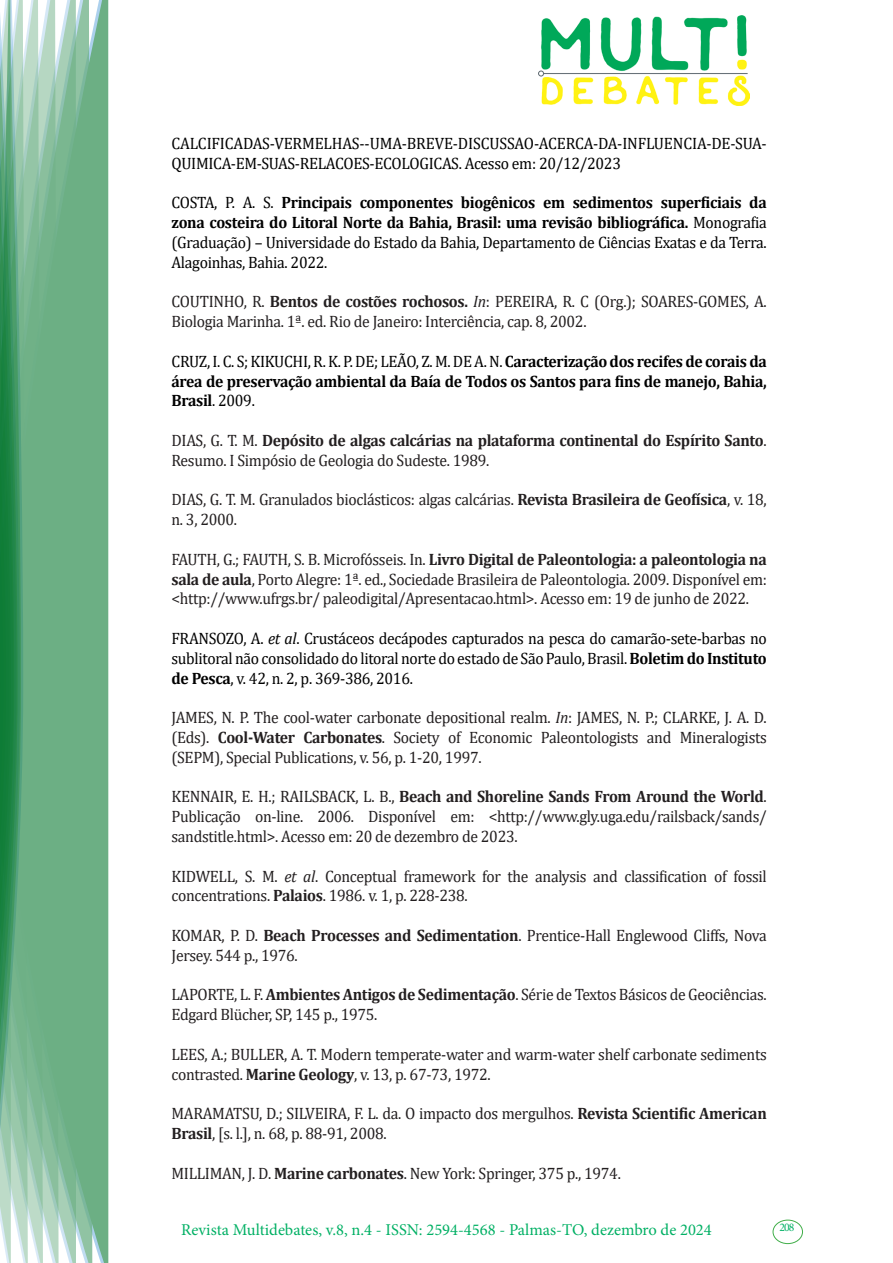
<style>
.page{position:relative;width:893px;height:1263px;background:#fff}
.page>*{position:absolute;margin:0;border:0;box-sizing:border-box;transform-origin:0 0}
.texto{font:16.5px/19.8px "Cambria";letter-spacing:-.02em;color:#231f20;scale:.95 1}
.texto-2{font:700 16.5px/19.8px "Cambria";letter-spacing:-.02em;color:#000;text-align:justify;scale:.95 1}
.texto-3{font:16.5px/19.8px "Cambria";letter-spacing:-.02em;color:#000;scale:.95 1}
.texto-4{font:700 16.5px/19.8px "Cambria";letter-spacing:-.02em;color:#231f20;scale:.95 1}
.t1{font:16.5px "Minion Pro";color:#00b064}
.t2{font:11.7px "Minion Pro";color:#00b064}
.s1{font-weight:400}
.s2{font-weight:700}
.s3{font-style:italic}
</style>
<div class="page">
<div style="left:95px;top:0;width:14px;height:1263px;background:#6caf84"></div>
<svg style="left:79px;top:0;width:16px;height:1263px;background:#71b289"></svg>
<svg style="left:62px;top:0;width:17px;height:1263px;background:#75b48c"></svg>
<svg style="left:45px;top:0;width:17px;height:1263px;background:#7cb792"></svg>
<svg style="left:30px;top:0;width:15px;height:1263px;background:#80ba96"></svg>
<svg style="left:0;top:0;width:30px;height:1263px;background:#61a97f"></svg>
<div style="left:772px;top:1219px;width:31px;height:25px;border:1px solid #40ae49;border-radius:50%"></div>
<img style="left:538px;top:16px;width:211px;height:90px">
<p class="texto-3" style="left:171px;top:133px;width:628px">CALCIFICADAS-VERMELHAS--UMA-BREVE-DISCUSSAO-ACERCA-DA-INFLUENCIA-DE-SUA-<br>QUIMICA-EM-SUAS-RELACOES-ECOLOGICAS. Acesso em: 20/12/2023</p>
<p class="texto-2" style="left:171px;top:192px;width:628px"><span class="s1">COSTA, P. A. S.</span> Principais componentes biogênicos em sedimentos superficiais da zona costeira do Litoral Norte da Bahia, Brasil: uma revisão bibliográfica. <span class="s1">Monografia (Graduação) – Universidade do Estado da Bahia, Departamento de Ciências Exatas e da Terra.<br>Alagoinhas, Bahia. 2022.</span></p>
<p class="texto" style="left:171px;top:292px;width:628px">COUTINHO, R. <span class="s2">Bentos de costões rochosos.</span> <span class="s3">In</span>: PEREIRA, R. C (Org.); SOARES-GOMES, A.<br>Biologia Marinha. 1ª. ed. Rio de Janeiro: Interciência, cap. 8, 2002.</p>
<p class="texto-2" style="left:171px;top:351px;width:628px"><span class="s1">CRUZ, I. C. S; KIKUCHI, R. K. P. DE; LEÃO, Z. M. DE A. N.</span> Caracterização dos recifes de corais da área de preservação ambiental da Baía de Todos os Santos para fins de manejo, Bahia, Brasil<span class="s1">. 2009.</span></p>
<p class="texto-4" style="left:171px;top:430px;width:628px"><span class="s1">DIAS, G. T. M.</span> Depósito de algas calcárias na plataforma continental do Espírito Santo<span class="s1">.<br>Resumo. I Simpósio de Geologia do Sudeste. 1989.</span></p>
<p class="texto" style="left:171px;top:490px;width:628px">DIAS, G. T. M. Granulados bioclásticos: algas calcárias. <span class="s2">Revista Brasileira de Geofísica</span>, v. 18, n. 3, 2000.</p>
<p class="texto" style="left:171px;top:549px;width:628px;text-align:justify">FAUTH, G.; FAUTH, S. B. Microfósseis. In. <span class="s2">Livro Digital de Paleontologia: a paleontologia na sala de aula</span>, Porto Alegre: 1ª. ed., Sociedade Brasileira de Paleontologia. 2009. Disponível em: &lt;http://www.ufrgs.br/ paleodigital/Apresentacao.html&gt;. Acesso em: 19 de junho de 2022.</p>
<p class="texto-3" style="left:171px;top:628px;width:628px;text-align:justify">FRANSOZO, A. <span class="s3">et al</span>. Crustáceos decápodes capturados na pesca do camarão-sete-barbas no sublitoral não consolidado do litoral norte do estado de São Paulo, Brasil. <span class="s2">Boletim do Instituto de Pesca</span>, v. 42, n. 2, p. 369-386, 2016.</p>
<p class="texto" style="left:171px;top:708px;width:628px;text-align:justify">JAMES, N. P. The cool-water carbonate depositional realm. <span class="s3">In</span>: JAMES, N. P.; CLARKE, J. A. D. (Eds). <span class="s2">Cool-Water Carbonates</span>. Society of Economic Paleontologists and Mineralogists (SEPM), Special Publications, v. 56, p. 1-20, 1997.</p>
<p class="texto" style="left:171px;top:787px;width:628px;text-align:justify">KENNAIR, E. H.; RAILSBACK, L. B., <span class="s2">Beach and Shoreline Sands From Around the World</span>.<br>Publicação on-line. 2006. Disponível em: &lt;http://www.gly.uga.edu/railsback/sands/ sandstitle.html&gt;. Acesso em: 20 de dezembro de 2023.</p>
<p class="texto" style="left:171px;top:866px;width:628px">KIDWELL, S. M. <span class="s3">et al</span>. Conceptual framework for the analysis and classification of fossil concentrations. <span class="s2">Palaios</span>. 1986. v. 1, p. 228-238.</p>
<p class="texto" style="left:171px;top:925px;width:628px">KOMAR, P. D. <span class="s2">Beach Processes and Sedimentation</span>. Prentice-Hall Englewood Cliffs, Nova<br>Jersey. 544 p., 1976.</p>
<p class="texto" style="left:171px;top:985px;width:628px">LAPORTE, L. F. <span class="s2">Ambientes Antigos de Sedimentação</span>. Série de Textos Básicos de Geociências.<br>Edgard Blücher, SP, 145 p., 1975.</p>
<p class="texto" style="left:171px;top:1044px;width:628px">LEES, A.; BULLER, A. T. Modern temperate-water and warm-water shelf carbonate sediments contrasted. <span class="s2">Marine Geology</span>, v. 13, p. 67-73, 1972.</p>
<p class="texto" style="left:171px;top:1104px;width:628px">MARAMATSU, D.; SILVEIRA, F. L. da. O impacto dos mergulhos. <span class="s2">Revista Scientific American<br>Brasil</span>, [s. l.], n. 68, p. 88-91, 2008.</p>
<p class="texto" style="left:171px;top:1163px;width:474px">MILLIMAN, J. D. <span class="s2">Marine carbonates</span>. New York: Springer, 375 p., 1974.</p>
<p class="t1" style="left:181px;top:1218px;width:532px">Revista Multidebates, v.8, n.4 - ISSN: 2594-4568 - Palmas-TO, dezembro de 2024</p>
<p class="t2" style="left:779px;top:1219px;width:16px">208</p>
</div>
